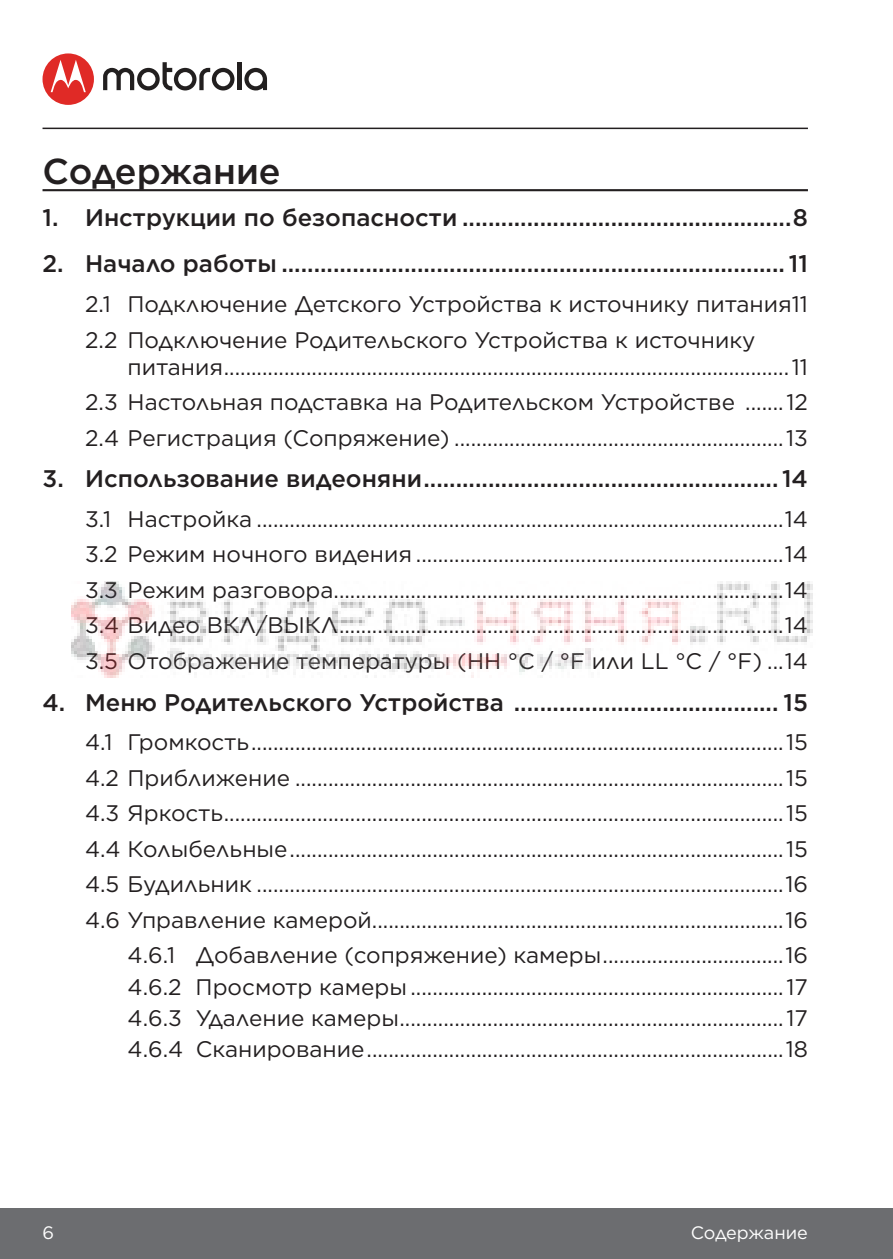
<style>
.page{position:relative;width:893px;height:1259px;background:#fff}
.page>*{position:absolute;margin:0;border:0;box-sizing:border-box;transform-origin:0 0}
.t1{font:500 36px "Gotham";letter-spacing:-.01em;color:#231f20}
.t2{font:500 24px "Gotham";color:#231f20}
.t3{font:22.5px/35.4px "Gotham";color:#231f20;text-align:justify}
.t4{font:18px "Gotham";letter-spacing:-.01em;color:#fff}
</style>
<div class="page">
<div style="left:0;top:1208px;width:893px;height:51px;background:#6c6d70"></div>
<hr style="left:43px;top:128px;width:765px;height:1px;background:#231f20">
<div style="left:43px;top:53px;width:51px;height:52px;background:#e02a26;border-radius:50%"></div>
<svg style="left:51px;top:60px;width:35px;height:32px"></svg>
<svg style="left:244px;top:68px;width:23px;height:22px"></svg>
<div style="left:237px;top:62px;width:5px;height:28px;background:#221f1f"></div>
<svg style="left:103px;top:62px;width:131px;height:28px"></svg>
<hr style="left:43px;top:189px;width:765px;height:2px;background:#231f20">
<img style="left:71px;top:581px;width:742px;height:96px">
<h1 class="t1" style="left:43px;top:147px;width:240px">Содержание</h1>
<p class="t2" style="left:43px;top:202px;width:767px">1. Инструкции по безопасности ...................................................8</p>
<p class="t2" style="left:43px;top:248px;width:767px">2. Начало работы .............................................................................. 11</p>
<p class="t3" style="left:85px;top:286px;width:724px">2.1 Подключение Детского Устройства к источнику питания11<br>2.2 Подключение Родительского Устройства к источнику</p>
<p class="t3" style="left:85px;top:348px;width:724px;text-indent:43px">питания.......................................................................................................11<br>2.3 Настольная подставка на Родительском Устройстве .......12<br>2.4 Регистрация (Сопряжение) ............................................................13</p>
<p class="t2" style="left:43px;top:463px;width:767px">3. Использование видеоняни.......................................................14</p>
<p class="t3" style="left:85px;top:501px;width:724px">3.1 Настройка ................................................................................................14<br>3.2 Режим ночного видения ...................................................................14<br>3.3 Режим разговора..................................................................................14<br>3.4 Видео ВКЛ/ВЫКЛ.................................................................................14<br>3.5 Отображение температуры (HH °C / °F или LL °C / °F) ...14</p>
<p class="t2" style="left:43px;top:686px;width:767px">4. Меню Родительского Устройства ......................................... 15</p>
<p class="t3" style="left:85px;top:724px;width:724px;text-align:right">4.1 Громкость.................................................................................................15<br>4.2 Приближение .........................................................................................15<br>4.3 Яркость......................................................................................................15<br>4.4 Колыбельные..........................................................................................15<br>4.5 Будильник ................................................................................................16<br>4.6 Управление камерой...........................................................................16<br>4.6.1 Добавление (сопряжение) камеры.................................16</p>
<p class="t3" style="left:128px;top:970px;width:682px;line-height:31.2px">4.6.2 Просмотр камеры....................................................................17<br>4.6.3 Удаление камеры......................................................................17<br>4.6.4 Сканирование............................................................................18</p>
<p class="t4" style="left:43px;top:1221px;width:13px">6</p>
<p class="t4" style="left:691px;top:1221px;width:119px">Содержание</p>
</div>
